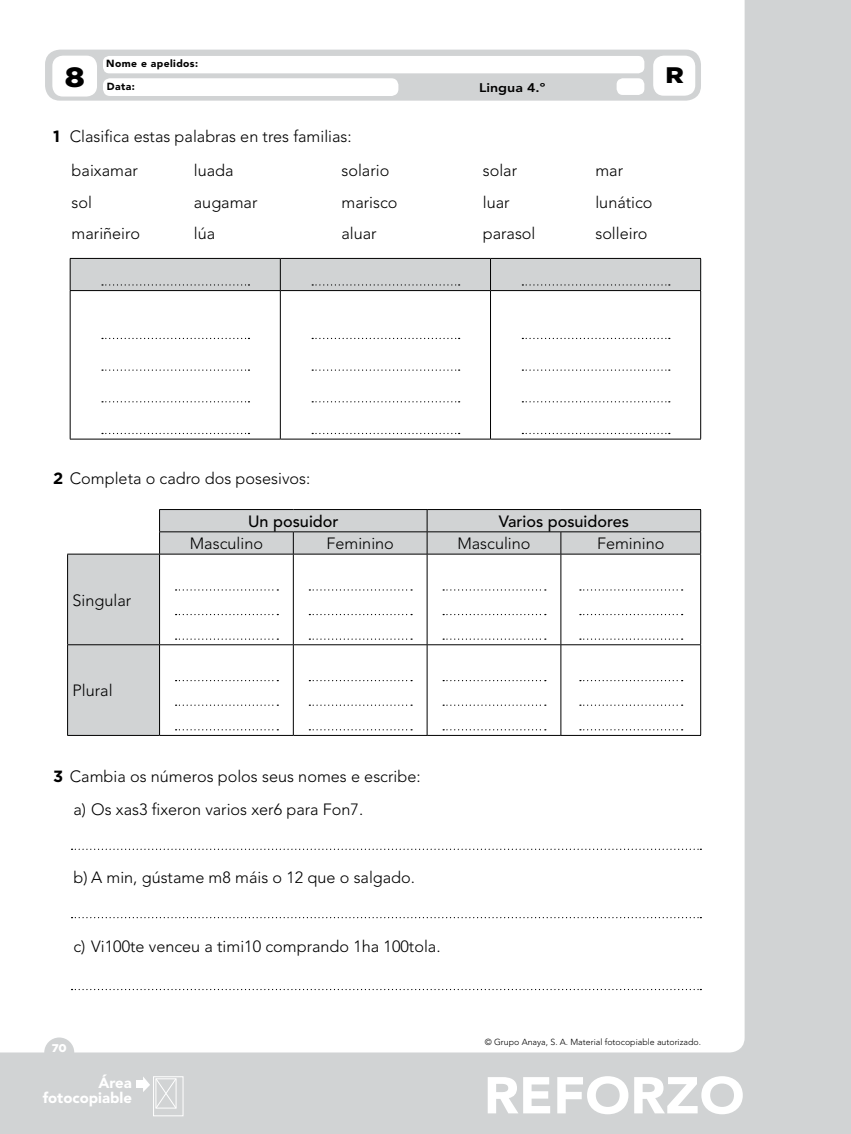
<style>
.page{position:relative;width:851px;height:1134px;background:#fff}
.page>*{position:absolute;margin:0;border:0;box-sizing:border-box;transform-origin:0 0}
.t1{font:900 51.25px "Avenir LT Std";color:#fff;scale:1.06 1}
.t2{font:900 27.88px "Gotham";color:#000;scale:1.13 1}
.t3{font:900 22.5px "Gotham";color:#000;scale:1.13 1}
.nucleoTexto_F{font:300 16.25px "Avenir LT Std";color:#000}
.nuclActivSin{font:300 16.25px "Avenir LT Std";color:#000}
.nucleoTexto_F-2{font:500 16.25px "Avenir LT Std";color:#000}
.nuclTextoPieAreaFoto{font:900 14.88px/14.9px "Avenir LT Std";color:#fff;text-align:right}
.t4{font:800 12.5px "Avenir LT Std";color:#000;scale:1.13 1}
.numeroFolio{font:900 11.25px "Gotham";color:#fff}
.t5{font:900 10.25px "Avenir LT Std";letter-spacing:.04em;color:#000}
.nuclCopyFotocoIzqui{font:300 8.75px "Avenir LT Std";color:#000}
.s1{font-family:"Gotham";font-weight:700}
</style>
<div class="page">
<div style="left:0;top:0;width:850px;height:1134px;background:#d1d3d4"></div>
<div style="left:0;top:0;width:744px;height:1052px;background:#fff"></div>
<div style="left:44px;top:1037px;width:30px;height:30px;background:#d1d3d4;border-radius:50%"></div>
<div style="left:153px;top:1076px;width:30px;height:40px;border:1px solid #fff"></div>
<svg style="left:143px;top:1076px;width:34px;height:33px"></svg>
<div style="left:136px;top:1081px;width:8px;height:7px;background:#fff"></div>
<div style="left:45px;top:50px;width:656px;height:51px;background:#d1d3d4;border-radius:15px"></div>
<div style="left:52px;top:56px;width:45px;height:41px;background:#fff;border-radius:11px"></div>
<div style="left:616px;top:78px;width:28px;height:17px;background:#fff;border-radius:6px"></div>
<div style="left:653px;top:56px;width:42px;height:40px;background:#fff;border-radius:11px"></div>
<div style="left:103px;top:78px;width:295px;height:18px;background:#fff;border-radius:7px"></div>
<div style="left:103px;top:56px;width:541px;height:17px;background:#fff;border-radius:6px"></div>
<hr style="left:70px;top:291px;width:1px;height:148px;background:#000">
<hr style="left:70px;top:439px;width:210px;height:1px;background:#000">
<hr style="left:280px;top:291px;width:1px;height:148px;background:#000">
<hr style="left:490px;top:291px;width:1px;height:148px;background:#000">
<hr style="left:700px;top:291px;width:1px;height:148px;background:#000">
<hr style="left:280px;top:439px;width:210px;height:1px;background:#000">
<hr style="left:490px;top:439px;width:211px;height:1px;background:#000">
<hr style="left:490px;top:258px;width:211px;height:1px;background:#000">
<hr style="left:700px;top:259px;width:1px;height:31px;background:#000">
<hr style="left:490px;top:290px;width:211px;height:1px;background:#000">
<svg style="left:70px;top:258px;width:630px;height:33px"></svg>
<svg style="left:102px;top:338px;width:147px;height:1px"></svg>
<svg style="left:102px;top:369px;width:147px;height:2px"></svg>
<svg style="left:102px;top:401px;width:147px;height:1px"></svg>
<svg style="left:102px;top:433px;width:147px;height:1px"></svg>
<svg style="left:312px;top:338px;width:147px;height:1px"></svg>
<svg style="left:312px;top:369px;width:147px;height:2px"></svg>
<svg style="left:312px;top:401px;width:147px;height:1px"></svg>
<svg style="left:312px;top:433px;width:147px;height:1px"></svg>
<svg style="left:522px;top:338px;width:147px;height:1px"></svg>
<svg style="left:522px;top:369px;width:147px;height:2px"></svg>
<svg style="left:522px;top:401px;width:147px;height:1px"></svg>
<svg style="left:522px;top:433px;width:147px;height:1px"></svg>
<svg style="left:71px;top:849px;width:630px;height:1px"></svg>
<svg style="left:71px;top:917px;width:630px;height:1px"></svg>
<svg style="left:71px;top:989px;width:630px;height:1px"></svg>
<svg style="left:68px;top:532px;width:632px;height:203px;background:#f6f7f7"></svg>
<hr style="left:293px;top:554px;width:1px;height:90px;background:#000">
<hr style="left:426px;top:554px;width:1px;height:90px;background:#000">
<hr style="left:560px;top:554px;width:1px;height:90px;background:#000">
<hr style="left:700px;top:554px;width:1px;height:90px;background:#000">
<hr style="left:159px;top:644px;width:134px;height:1px;background:#000">
<hr style="left:293px;top:644px;width:134px;height:1px;background:#000">
<hr style="left:293px;top:645px;width:1px;height:90px;background:#000">
<hr style="left:427px;top:644px;width:133px;height:1px;background:#000">
<hr style="left:426px;top:645px;width:1px;height:90px;background:#000">
<hr style="left:560px;top:644px;width:141px;height:1px;background:#000">
<hr style="left:560px;top:645px;width:1px;height:90px;background:#000">
<hr style="left:700px;top:645px;width:1px;height:90px;background:#000">
<hr style="left:159px;top:735px;width:134px;height:1px;background:#000">
<hr style="left:293px;top:735px;width:134px;height:1px;background:#000">
<hr style="left:427px;top:735px;width:133px;height:1px;background:#000">
<hr style="left:560px;top:735px;width:141px;height:1px;background:#000">
<hr style="left:159px;top:554px;width:134px;height:1px;background:#000">
<hr style="left:293px;top:554px;width:134px;height:1px;background:#000">
<hr style="left:427px;top:554px;width:133px;height:1px;background:#000">
<svg style="left:159px;top:509px;width:542px;height:45px"></svg>
<hr style="left:560px;top:554px;width:141px;height:1px;background:#000">
<hr style="left:67px;top:554px;width:92px;height:1px;background:#000">
<hr style="left:67px;top:554px;width:1px;height:90px;background:#000">
<hr style="left:159px;top:554px;width:1px;height:90px;background:#000">
<hr style="left:67px;top:644px;width:92px;height:1px;background:#000">
<hr style="left:67px;top:645px;width:1px;height:90px;background:#000">
<hr style="left:159px;top:645px;width:1px;height:90px;background:#000">
<hr style="left:67px;top:735px;width:92px;height:1px;background:#000">
<svg style="left:175px;top:589px;width:103px;height:2px"></svg>
<svg style="left:175px;top:614px;width:103px;height:1px"></svg>
<svg style="left:175px;top:638px;width:103px;height:2px"></svg>
<svg style="left:309px;top:589px;width:103px;height:2px"></svg>
<svg style="left:309px;top:614px;width:103px;height:1px"></svg>
<svg style="left:309px;top:638px;width:103px;height:2px"></svg>
<svg style="left:443px;top:589px;width:102px;height:2px"></svg>
<svg style="left:443px;top:614px;width:102px;height:1px"></svg>
<svg style="left:443px;top:638px;width:102px;height:2px"></svg>
<svg style="left:580px;top:589px;width:102px;height:2px"></svg>
<svg style="left:580px;top:614px;width:102px;height:1px"></svg>
<svg style="left:580px;top:638px;width:102px;height:2px"></svg>
<svg style="left:175px;top:680px;width:103px;height:1px"></svg>
<svg style="left:175px;top:705px;width:103px;height:1px"></svg>
<svg style="left:175px;top:729px;width:103px;height:1px"></svg>
<svg style="left:309px;top:680px;width:103px;height:1px"></svg>
<svg style="left:309px;top:705px;width:103px;height:1px"></svg>
<svg style="left:309px;top:729px;width:103px;height:1px"></svg>
<svg style="left:443px;top:680px;width:102px;height:1px"></svg>
<svg style="left:443px;top:705px;width:102px;height:1px"></svg>
<svg style="left:443px;top:729px;width:102px;height:1px"></svg>
<svg style="left:580px;top:680px;width:102px;height:1px"></svg>
<svg style="left:580px;top:705px;width:102px;height:1px"></svg>
<svg style="left:580px;top:729px;width:102px;height:1px"></svg>
<p class="t2" style="left:65px;top:58px;width:19px">8</p>
<p class="t5" style="left:106px;top:58px;width:93px">Nome e apelidos:</p>
<p class="t5" style="left:107px;top:80px;width:29px">Data:</p>
<p class="t4" style="left:479px;top:80px;width:60px">Lingua 4.º</p>
<p class="nucleoTexto_F" style="left:53px;top:126px;width:300px"><span class="s1">1</span> Clasifica estas palabras en tres familias:</p>
<p class="nuclActivSin" style="left:72px;top:161px;width:68px">baixamar</p>
<p class="nuclActivSin" style="left:194px;top:161px;width:41px">luada</p>
<p class="nuclActivSin" style="left:341px;top:161px;width:49px">solario</p>
<p class="nuclActivSin" style="left:482px;top:161px;width:36px">solar</p>
<p class="nuclActivSin" style="left:595px;top:161px;width:29px">mar</p>
<p class="nuclActivSin" style="left:72px;top:193px;width:22px">sol</p>
<p class="nuclActivSin" style="left:194px;top:193px;width:65px">augamar</p>
<p class="nuclActivSin" style="left:341px;top:193px;width:57px">marisco</p>
<p class="nuclActivSin" style="left:482px;top:193px;width:28px">luar</p>
<p class="nuclActivSin" style="left:595px;top:193px;width:59px">lunático</p>
<p class="nuclActivSin" style="left:72px;top:224px;width:70px">mariñeiro</p>
<p class="nuclActivSin" style="left:194px;top:224px;width:23px">lúa</p>
<p class="nuclActivSin" style="left:341px;top:224px;width:37px">aluar</p>
<p class="nuclActivSin" style="left:482px;top:224px;width:54px">parasol</p>
<p class="nuclActivSin" style="left:595px;top:224px;width:54px">solleiro</p>
<p class="t3" style="left:665px;top:60px;width:18px">R</p>
<p class="nucleoTexto_F" style="left:53px;top:469px;width:258px"><span class="s1">2</span> Completa o cadro dos posesivos:</p>
<p class="nucleoTexto_F" style="left:73px;top:590px;width:60px">Singular</p>
<p class="nucleoTexto_F" style="left:73px;top:681px;width:42px">Plural</p>
<p class="nucleoTexto_F-2" style="left:248px;top:512px;width:92px">Un posuidor</p>
<p class="nucleoTexto_F-2" style="left:498px;top:512px;width:132px">Varios posuidores</p>
<p class="nucleoTexto_F" style="left:190px;top:534px;width:75px">Masculino</p>
<p class="nucleoTexto_F" style="left:326px;top:534px;width:69px">Feminino</p>
<p class="nucleoTexto_F" style="left:457px;top:534px;width:75px">Masculino</p>
<p class="nucleoTexto_F" style="left:597px;top:534px;width:69px">Feminino</p>
<p class="nucleoTexto_F" style="left:53px;top:766px;width:369px"><span class="s1">3</span> Cambia os números polos seus nomes e escribe:</p>
<p class="nucleoTexto_F" style="left:73px;top:800px;width:291px">a) Os xas3 fixeron varios xer6 para Fon7.</p>
<p class="nucleoTexto_F" style="left:73px;top:868px;width:343px">b) A min, gústame m8 máis o 12 que o salgado.</p>
<p class="nucleoTexto_F" style="left:73px;top:937px;width:368px">c) Vi100te venceu a timi10 comprando 1ha 100tola.</p>
<p class="numeroFolio" style="left:52px;top:1040px;width:16px">70</p>
<p class="nuclTextoPieAreaFoto" style="left:43px;top:1075px;width:91px">Área fotocopiable</p>
<p class="nuclCopyFotocoIzqui" style="left:484px;top:1037px;width:218px">© Grupo Anaya, S. A. Material fotocopiable autorizado.</p>
<p class="t1" style="left:483px;top:1064px;width:247px">REFORZO</p>
</div>
